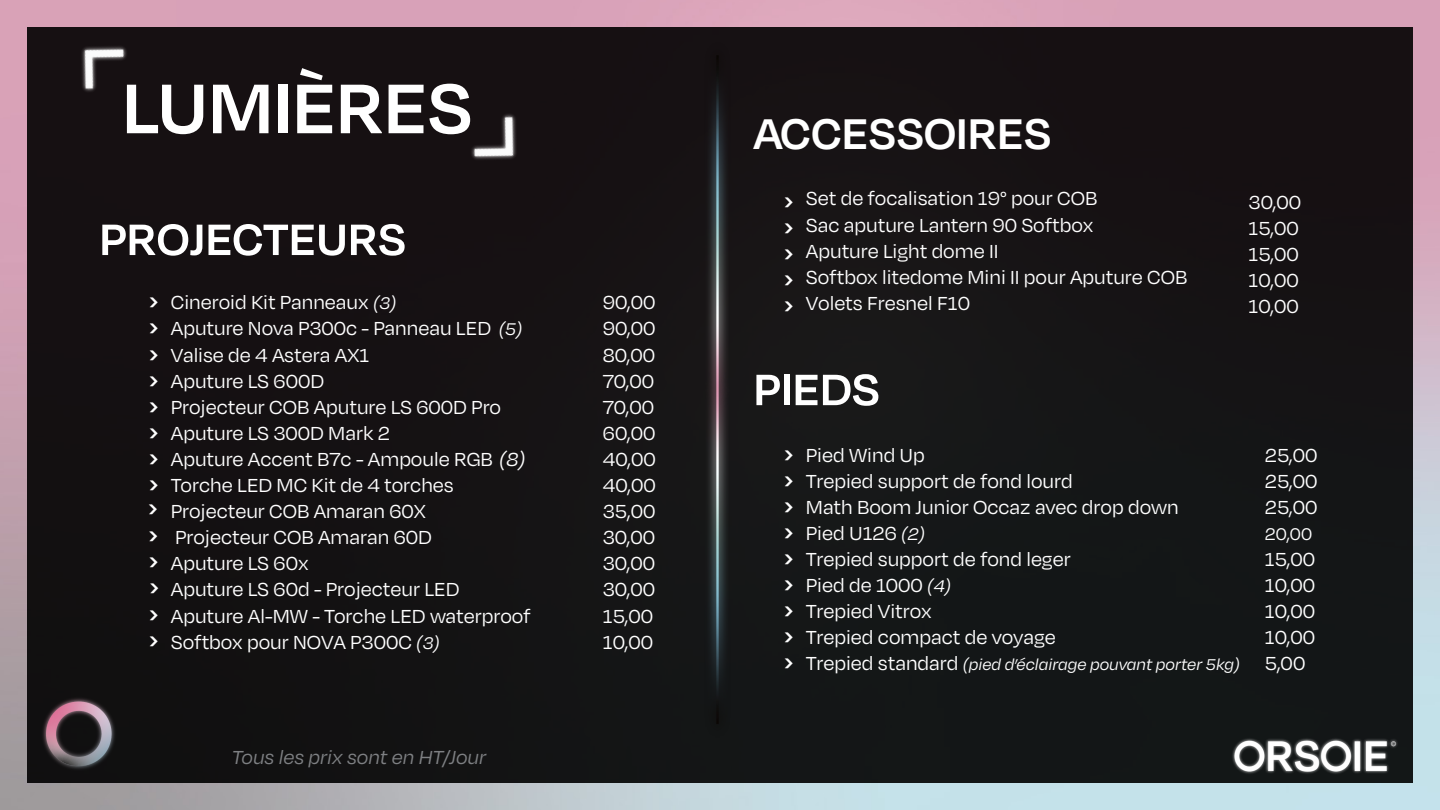
<style>
.page{position:relative;width:1440px;height:810px;background:#fff}
.page>*{position:absolute;margin:0;border:0;box-sizing:border-box;transform-origin:0 0}
.t1{font:600 80.93px "Degular";color:#fff}
.t2{font:600 50.62px "Degular";color:#fff}
.t3{font:600 49.5px "Degular";color:#fff}
.t4{font:21.75px "Degular";color:#fff}
.t5{font:700 21.75px "Degular";color:#fff}
.t6{font:italic 21.75px "Degular";color:#7e8083}
.t7{font:19.5px "Degular";color:#fff}
.t8{font:italic 18px "Degular";color:#fff}
.s1{font-style:italic;font-size:19.5px}
.s2{font-style:italic}
.s3{font-style:normal;font-size:21.75px}
</style>
<div class="page">
<div style="left:27px;top:27px;width:1386px;height:756px;background:#151214"></div>
<img style="left:43px;top:698px;width:72px;height:71px">
<img style="left:1232px;top:738px;width:166px;height:36px">
<img style="left:471px;top:114px;width:45px;height:46px">
<img style="left:38px;top:0;width:132px;height:92px">
<img style="left:687px;top:13px;width:66px;height:711px">
<p class="t1" style="left:122px;top:58px;width:352px">LUMIÈRES</p>
<p class="t2" style="left:99px;top:208px;width:308px">PROJECTEURS</p>
<p class="t4" style="left:171px;top:290px;width:227px">Cineroid Kit Panneaux <span class="s1">(3)</span></p>
<p class="t4" style="left:603px;top:290px;width:54px">90,00</p>
<p class="t4" style="left:171px;top:316px;width:353px">Aputure Nova P300c - Panneau LED <span class="s1">(5)</span></p>
<p class="t4" style="left:603px;top:316px;width:54px">90,00</p>
<p class="t4" style="left:171px;top:342px;width:200px">Valise de 4 Astera AX1</p>
<p class="t4" style="left:603px;top:342px;width:54px">80,00</p>
<p class="t4" style="left:171px;top:368px;width:155px">Aputure LS 600D</p>
<p class="t4" style="left:603px;top:368px;width:53px">70,00</p>
<p class="t4" style="left:171px;top:394px;width:332px">Projecteur COB Aputure LS 600D Pro</p>
<p class="t4" style="left:603px;top:394px;width:53px">70,00</p>
<p class="t4" style="left:171px;top:420px;width:221px">Aputure LS 300D Mark 2</p>
<p class="t4" style="left:603px;top:420px;width:54px">60,00</p>
<p class="t4" style="left:171px;top:446px;width:356px">Aputure Accent B7c - Ampoule RGB <span class="s2">(8)</span></p>
<p class="t4" style="left:603px;top:446px;width:54px">40,00</p>
<p class="t4" style="left:171px;top:472px;width:284px">Torche LED MC Kit de 4 torches</p>
<p class="t4" style="left:603px;top:472px;width:54px">40,00</p>
<p class="t4" style="left:171px;top:498px;width:257px">Projecteur COB Amaran 60X</p>
<p class="t4" style="left:603px;top:498px;width:54px">35,00</p>
<p class="t4" style="left:175px;top:524px;width:258px">Projecteur COB Amaran 60D</p>
<p class="t4" style="left:603px;top:524px;width:54px">30,00</p>
<p class="t4" style="left:171px;top:551px;width:139px">Aputure LS 60x</p>
<p class="t4" style="left:603px;top:551px;width:54px">30,00</p>
<p class="t4" style="left:171px;top:577px;width:290px">Aputure LS 60d - Projecteur LED</p>
<p class="t4" style="left:603px;top:577px;width:54px">30,00</p>
<p class="t4" style="left:171px;top:603px;width:362px">Aputure Al-MW - Torche LED waterproof</p>
<p class="t4" style="left:603px;top:603px;width:52px">15,00</p>
<p class="t4" style="left:171px;top:629px;width:271px">Softbox pour NOVA P300C <span class="s1">(3)</span></p>
<p class="t4" style="left:603px;top:629px;width:52px">10,00</p>
<p class="t5" style="left:150px;top:289px;width:10px">›</p>
<p class="t5" style="left:150px;top:315px;width:10px">›</p>
<p class="t5" style="left:150px;top:341px;width:10px">›</p>
<p class="t5" style="left:150px;top:367px;width:10px">›</p>
<p class="t5" style="left:150px;top:393px;width:10px">›</p>
<p class="t5" style="left:150px;top:419px;width:10px">›</p>
<p class="t5" style="left:150px;top:445px;width:10px">›</p>
<p class="t5" style="left:150px;top:471px;width:10px">›</p>
<p class="t5" style="left:150px;top:601px;width:10px">›</p>
<p class="t5" style="left:150px;top:628px;width:10px">›</p>
<p class="t6" style="left:232px;top:745px;width:256px">Tous les prix sont en HT/Jour</p>
<p class="t3" style="left:753px;top:102px;width:300px">ACCESSOIRES</p>
<p class="t5" style="left:785px;top:188px;width:10px">›</p>
<p class="t5" style="left:785px;top:214px;width:10px">›</p>
<p class="t5" style="left:785px;top:240px;width:10px">›</p>
<p class="t5" style="left:785px;top:266px;width:10px">›</p>
<p class="t5" style="left:785px;top:292px;width:10px">›</p>
<p class="t4" style="left:806px;top:186px;width:293px">Set de focalisation 19° pour COB</p>
<p class="t4" style="left:806px;top:212px;width:289px">Sac aputure Lantern 90 Softbox</p>
<p class="t4" style="left:806px;top:238px;width:194px">Aputure Light dome II</p>
<p class="t4" style="left:806px;top:264px;width:383px">Softbox litedome Mini II pour Aputure COB</p>
<p class="t4" style="left:806px;top:290px;width:166px">Volets Fresnel F10</p>
<p class="t2" style="left:753px;top:358px;width:128px">PIEDS</p>
<p class="t4" style="left:1249px;top:189px;width:54px">30,00</p>
<p class="t4" style="left:1249px;top:215px;width:52px">15,00</p>
<p class="t4" style="left:1249px;top:241px;width:52px">15,00</p>
<p class="t4" style="left:1249px;top:267px;width:52px">10,00</p>
<p class="t4" style="left:1249px;top:293px;width:52px">10,00</p>
<p class="t5" style="left:785px;top:441px;width:10px">›</p>
<p class="t5" style="left:785px;top:467px;width:10px">›</p>
<p class="t5" style="left:785px;top:493px;width:10px">›</p>
<p class="t5" style="left:785px;top:519px;width:10px">›</p>
<p class="t5" style="left:785px;top:545px;width:10px">›</p>
<p class="t5" style="left:785px;top:571px;width:10px">›</p>
<p class="t5" style="left:785px;top:597px;width:10px">›</p>
<p class="t5" style="left:785px;top:624px;width:10px">›</p>
<p class="t5" style="left:785px;top:650px;width:10px">›</p>
<p class="t4" style="left:806px;top:442px;width:120px">Pied Wind Up</p>
<p class="t4" style="left:1265px;top:442px;width:54px">25,00</p>
<p class="t4" style="left:806px;top:468px;width:268px">Trepied support de fond lourd</p>
<p class="t4" style="left:1265px;top:468px;width:54px">25,00</p>
<p class="t4" style="left:806px;top:494px;width:374px">Math Boom Junior Occaz avec drop down</p>
<p class="t4" style="left:1265px;top:494px;width:54px">25,00</p>
<p class="t4" style="left:806px;top:520px;width:121px">Pied U126 <span class="s1">(2)</span></p>
<p class="t7" style="left:1265px;top:522px;width:49px">20,00</p>
<p class="t4" style="left:806px;top:546px;width:266px">Trepied support de fond leger</p>
<p class="t4" style="left:1265px;top:546px;width:52px">15,00</p>
<p class="t4" style="left:806px;top:572px;width:147px">Pied de 1000 <span class="s1">(4)</span></p>
<p class="t4" style="left:1265px;top:572px;width:52px">10,00</p>
<p class="t4" style="left:806px;top:598px;width:127px">Trepied Vitrox</p>
<p class="t4" style="left:1265px;top:598px;width:52px">10,00</p>
<p class="t4" style="left:806px;top:624px;width:251px">Trepied compact de voyage</p>
<p class="t4" style="left:1265px;top:624px;width:52px">10,00</p>
<p class="t8" style="left:806px;top:654px;width:501px"><span class="s3">Trepied standard</span> (pied d’éclairage pouvant porter 5kg) <span class="s3">5,00</span></p>
</div>
